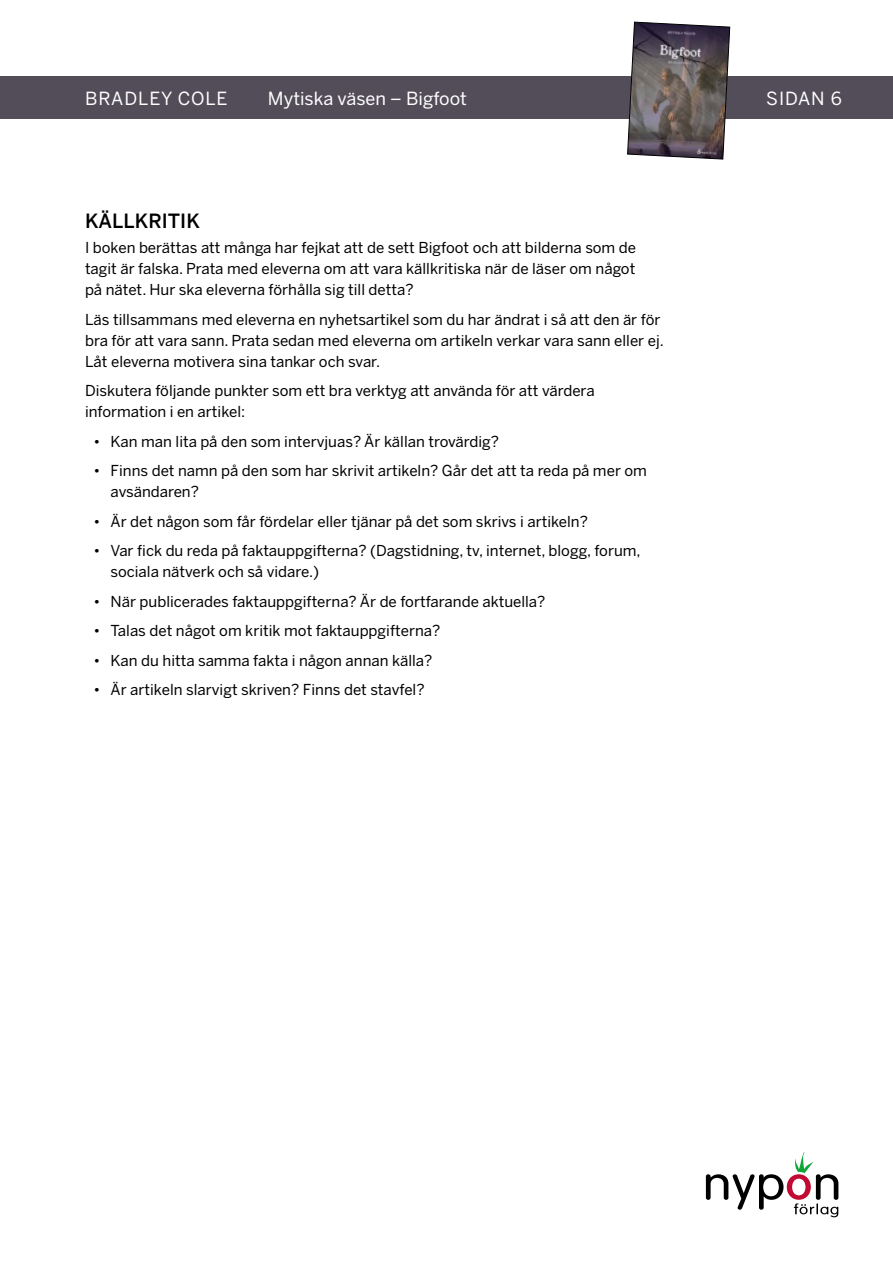
<style>
.page{position:relative;width:893px;height:1263px;background:#fff}
.page>*{position:absolute;margin:0;border:0;box-sizing:border-box;transform-origin:0 0}
.t1{font:500 19.5px "Benton Sans";color:#000}
.t2{font:18px "Benton Sans";color:#fff}
.t3{font:18px "Benton Sans";letter-spacing:.05em;color:#fff}
.t4{font:15px/21px "Benton Sans";color:#000}
</style>
<div class="page">
<svg style="left:706px;top:1152px;width:132px;height:65px"></svg>
<div style="left:0;top:77px;width:893px;height:42px;background:#534d59"></div>
<svg style="left:627px;top:21px;width:103px;height:139px;background:#696164"></svg>
<p class="t3" style="left:85px;top:87px;width:144px">BRADLEY COLE</p>
<p class="t2" style="left:268px;top:87px;width:201px">Mytiska väsen – Bigfoot</p>
<p class="t2" style="left:766px;top:87px;width:77px">SIDAN 6</p>
<h1 class="t1" style="left:85px;top:209px;width:116px">KÄLLKRITIK</h1>
<p class="t4" style="left:85px;top:237px;width:553px;text-align:justify">I boken berättas att många har fejkat att de sett Bigfoot och att bilderna som de tagit är falska. Prata med eleverna om att vara källkritiska när de läser om något på nätet. Hur ska eleverna förhålla sig till detta?</p>
<p class="t4" style="left:85px;top:309px;width:580px">Läs tillsammans med eleverna en nyhetsartikel som du har ändrat i så att den är för bra för att vara sann. Prata sedan med eleverna om artikeln verkar vara sann eller ej.<br>Låt eleverna motivera sina tankar och svar.</p>
<p class="t4" style="left:85px;top:380px;width:511px">Diskutera följande punkter som ett bra verktyg att använda för att värdera information i en artikel:</p>
<p class="t4" style="left:94px;top:431px;width:407px">• Kan man lita på den som intervjuas? Är källan trovärdig?</p>
<p class="t4" style="left:111px;top:460px;width:538px;text-indent:-17px">• Finns det namn på den som har skrivit artikeln? Går det att ta reda på mer om avsändaren?</p>
<p class="t4" style="left:94px;top:511px;width:496px">• Är det någon som får fördelar eller tjänar på det som skrivs i artikeln?</p>
<p class="t4" style="left:111px;top:540px;width:532px;text-indent:-17px">• Var fick du reda på faktauppgifterna? (Dagstidning, tv, internet, blogg, forum, sociala nätverk och så vidare.)</p>
<p class="t4" style="left:94px;top:591px;width:453px">• När publicerades faktauppgifterna? Är de fortfarande aktuella?</p>
<p class="t4" style="left:94px;top:620px;width:348px">• Talas det något om kritik mot faktauppgifterna?</p>
<p class="t4" style="left:94px;top:650px;width:340px">• Kan du hitta samma fakta i någon annan källa?</p>
<p class="t4" style="left:94px;top:679px;width:333px">• Är artikeln slarvigt skriven? Finns det stavfel?</p>
</div>
